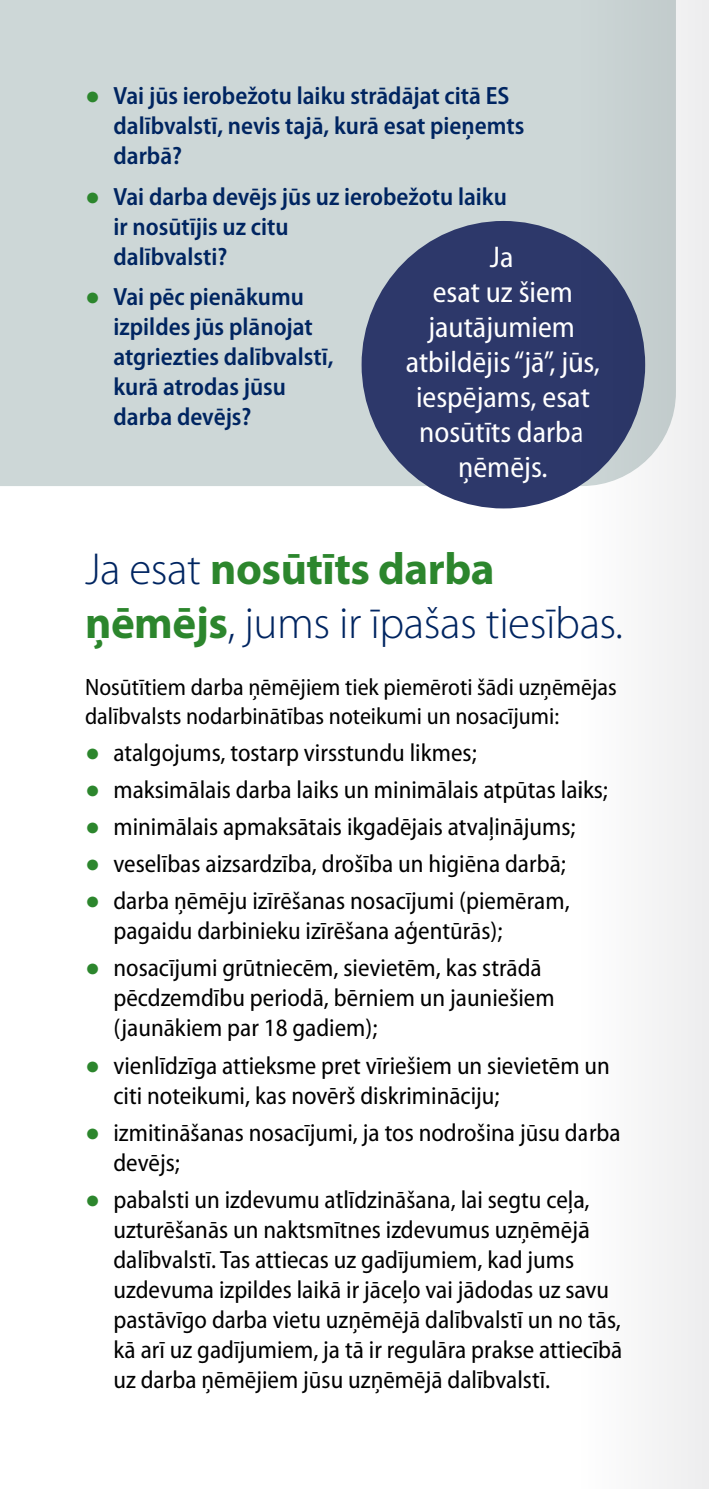
<style>
.page{position:relative;width:709px;height:1489px;background:#fff}
.page>*{position:absolute;margin:0;border:0;box-sizing:border-box;transform-origin:0 0}
.title_1{font:300 45px/54px "Myriad Pro";letter-spacing:-.01em;color:#002561}
.body{font:semi-condensed 30px/35px "Myriad Pro";color:#fff;text-align:center}
.t1{font:semi-condensed 25px/30px "Myriad Pro";color:#000}
.t2{font:600 semi-condensed 25px/30px "Myriad Pro";color:#002561}
.body-2{font:semi-condensed 23.75px/28.5px "Myriad Pro";color:#000}
.s1{font-family:"Arial";font-weight:400;font-stretch:normal;color:#2c862d}
.s2{font-weight:700;color:#2c862d}
.s3{font-family:"Arial";font-stretch:normal;color:#2c862d}
</style>
<div class="page">
<div style="left:0;top:0;width:581px;height:486px;background:#cdd7d7"></div>
<div style="left:361px;top:221px;width:284px;height:287px;background:#2d386a;border-radius:50%"></div>
<svg style="left:581px;top:0;width:128px;height:1488px;fill:#f1f1f2"></svg>
<p class="t2" style="left:113px;top:81px;width:412px;text-indent:-28px"><span class="s1">●</span> Vai jūs ierobežotu laiku strādājat citā ES dalībvalstī, nevis tajā, kurā esat pieņemts darbā?</p>
<p class="t2" style="left:113px;top:181px;width:395px;text-indent:-28px"><span class="s1">●</span> Vai darba devējs jūs uz ierobežotu laiku ir nosūtījis uz citu<br>dalībvalsti?</p>
<p class="t2" style="left:113px;top:282px;width:222px;text-indent:-28px"><span class="s1">●</span> Vai pēc pienākumu izpildes jūs plānojat atgriezties dalībvalstī, kurā atrodas jūsu darba devējs?</p>
<p class="body" style="left:406px;top:240px;width:196px">Ja<br>esat uz šiem jautājumiem atbildējis “jā”, jūs, iespējams, esat nosūtīts darba ņēmējs.</p>
<h1 class="title_1" style="left:85px;top:543px;width:539px">Ja esat <span class="s2">nosūtīts darba ņēmējs</span>, jums ir īpašas tiesības.</h1>
<p class="body-2" style="left:85px;top:673px;width:533px">Nosūtītiem darba ņēmējiem tiek piemēroti šādi uzņēmējas dalībvalsts nodarbinātības noteikumi un nosacījumi:</p>
<p class="t1" style="left:85px;top:738px;width:393px"><span class="s3">●</span> atalgojums, tostarp virsstundu likmes;</p>
<p class="t1" style="left:85px;top:775px;width:524px"><span class="s3">●</span> maksimālais darba laiks un minimālais atpūtas laiks;</p>
<p class="t1" style="left:85px;top:812px;width:492px"><span class="s3">●</span> minimālais apmaksātais ikgadējais atvaļinājums;</p>
<p class="t1" style="left:85px;top:849px;width:482px"><span class="s3">●</span> veselības aizsardzība, drošība un higiēna darbā;</p>
<p class="t1" style="left:113px;top:886px;width:458px;text-indent:-28px"><span class="s3">●</span> darba ņēmēju izīrēšanas nosacījumi (piemēram, pagaidu darbinieku izīrēšana aģentūrās);</p>
<p class="t1" style="left:113px;top:953px;width:443px;text-indent:-28px"><span class="s3">●</span> nosacījumi grūtniecēm, sievietēm, kas strādā pēcdzemdību periodā, bērniem un jauniešiem (jaunākiem par 18 gadiem);</p>
<p class="t1" style="left:113px;top:1050px;width:498px;text-indent:-28px"><span class="s3">●</span> vienlīdzīga attieksme pret vīriešiem un sievietēm un citi noteikumi, kas novērš diskrimināciju;</p>
<p class="t1" style="left:113px;top:1117px;width:509px;text-indent:-28px"><span class="s3">●</span> izmitināšanas nosacījumi, ja tos nodrošina jūsu darba devējs;</p>
<p class="t1" style="left:113px;top:1184px;width:510px;text-indent:-28px"><span class="s3">●</span> pabalsti un izdevumu atlīdzināšana, lai segtu ceļa, uzturēšanās un naktsmītnes izdevumus uzņēmējā dalībvalstī. Tas attiecas uz gadījumiem, kad jums uzdevuma izpildes laikā ir jāceļo vai jādodas uz savu pastāvīgo darba vietu uzņēmējā dalībvalstī un no tās, kā arī uz gadījumiem, ja tā ir regulāra prakse attiecībā uz darba ņēmējiem jūsu uzņēmējā dalībvalstī.</p>
</div>
